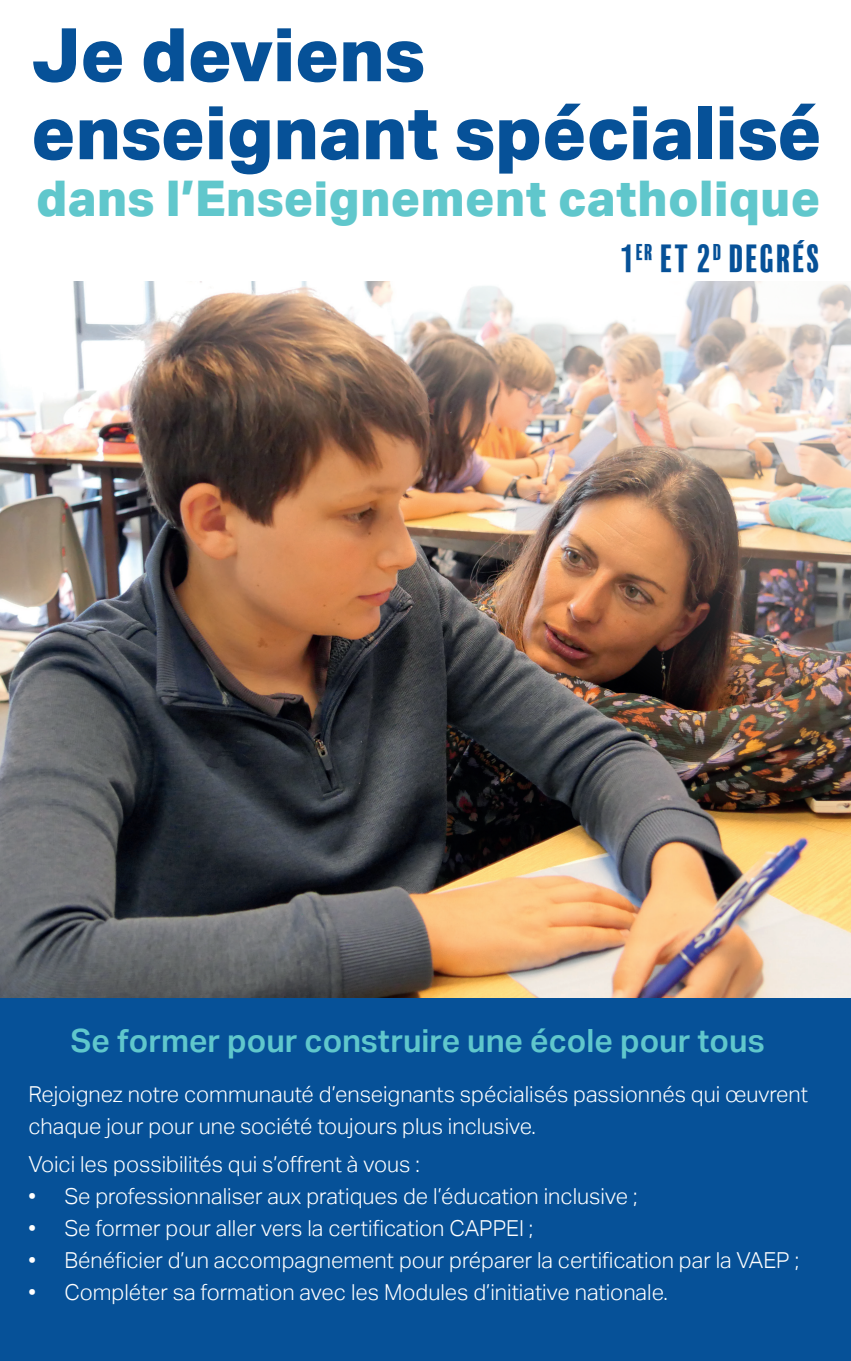
<style>
.page{position:relative;width:851px;height:1361px;background:#fff}
.page>*{position:absolute;margin:0;border:0;box-sizing:border-box;transform-origin:0 0}
.t1{font:800 74px/78px "Aktiv Grotesk";color:#065198}
.t2{font:800 49.2px "Aktiv Grotesk";letter-spacing:.01em;color:#60c7cc}
.t3{font:36px "Balboa Plus Fill";color:#065198}
.t4{font:600 32px "Aktiv Grotesk";color:#60c7cc}
.t5{font:300 22px/32px "Aktiv Grotesk";color:#fff}
</style>
<div class="page">
<div style="left:0;top:938px;width:850px;height:423px;background:#065198"></div>
<img style="left:0;top:281px;width:850px;height:716px">
<h1 class="t1" style="left:31px;top:17px;width:791px">Je deviens enseignant spécialisé</h1>
<h2 class="t2" style="left:36px;top:170px;width:785px">dans l’Enseignement catholique</h2>
<h3 class="t3" style="left:620px;top:239px;width:202px">1<sup>ER</sup> ET 2<sup>D</sup> DEGRÉS</h3>
<h3 class="t4" style="left:70px;top:1022px;width:695px">Se former pour construire une école pour tous</h3>
<p class="t5" style="left:28px;top:1078px;width:781px">Rejoignez notre communauté d’enseignants spécialisés passionnés qui œuvrent chaque jour pour une société toujours plus inclusive.</p>
<p class="t5" style="left:28px;top:1148px;width:393px">Voici les possibilités qui s’offrent à vous :</p>
<p class="t5" style="left:28px;top:1180px;width:610px">• Se professionnaliser aux pratiques de l’éducation inclusive ;</p>
<p class="t5" style="left:28px;top:1212px;width:506px">• Se former pour aller vers la certification CAPPEI ;</p>
<p class="t5" style="left:28px;top:1244px;width:772px">• Bénéficier d’un accompagnement pour préparer la certification par la VAEP ;</p>
<p class="t5" style="left:28px;top:1276px;width:640px">• Compléter sa formation avec les Modules d’initiative nationale.</p>
</div>
